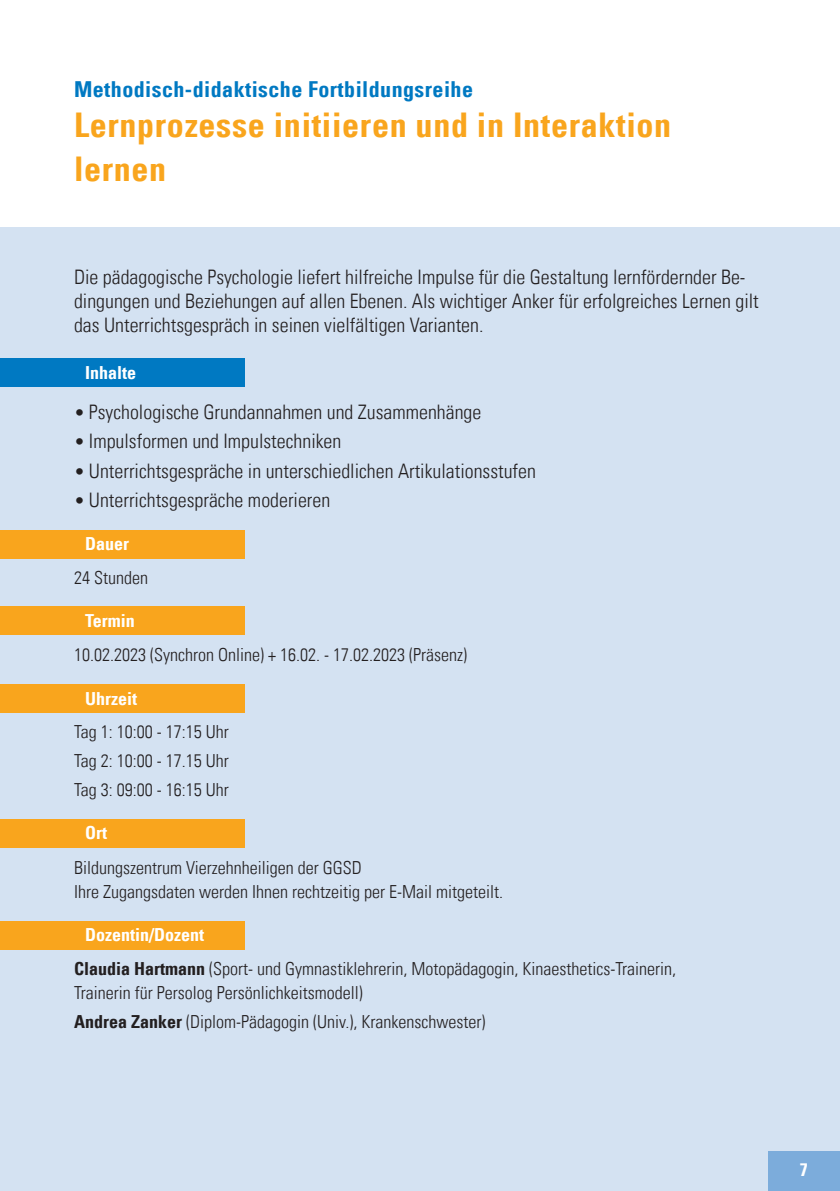
<style>
.page{position:relative;width:840px;height:1191px;background:#fff}
.page>*{position:absolute;margin:0;border:0;box-sizing:border-box;transform-origin:0 0}
.t1{font:34px "Univers Com 67 Bold Cond";letter-spacing:.02em;color:#f9a51d}
.t2{font:22px "Univers Com 67 Bold Cond";letter-spacing:.02em;color:#0079c2}
.t3{font:20px/24px "Univers Com 47 Light Cond";color:#231f20}
.t4{font:18px/24px "Univers Com 47 Light Cond";color:#231f20}
.t5{font:18px "Univers Com 67 Bold Cond";color:#fff}
.s1{font-size:18px}
.s2{font-family:"Univers Com 67 Bold Cond"}
</style>
<div class="page">
<div style="left:0;top:227px;width:839px;height:964px;background:#d4e2f2"></div>
<div style="left:767px;top:1151px;width:72px;height:40px;background:#7cacdb"></div>
<div style="left:0;top:359px;width:244px;height:28px;background:#0079c2"></div>
<div style="left:0;top:530px;width:244px;height:28px;background:#f9a51d"></div>
<div style="left:0;top:606px;width:244px;height:29px;background:#f9a51d"></div>
<div style="left:0;top:684px;width:244px;height:29px;background:#f9a51d"></div>
<div style="left:0;top:819px;width:244px;height:28px;background:#f9a51d"></div>
<div style="left:0;top:921px;width:244px;height:28px;background:#f9a51d"></div>
<p class="t2" style="left:74px;top:75px;width:400px">Methodisch-didaktische Fortbildungsreihe</p>
<p class="t1" style="left:74px;top:104px;width:598px">Lernprozesse initiieren und in Interaktion</p>
<p class="t1" style="left:74px;top:148px;width:94px">lernen</p>
<p class="t3" style="left:74px;top:265px;width:686px">Die pädagogische Psychologie liefert hilfreiche Impulse für die Gestaltung lernfördernder Be&shy;dingungen und Beziehungen auf allen Ebenen. Als wichtiger Anker für erfolgreiches Lernen gilt das Unterrichtsgespräch in seinen vielfältigen Varianten.</p>
<p class="t5" style="left:85px;top:361px;width:53px">Inhalte</p>
<p class="t3" style="left:74px;top:400px;width:408px"><span class="s1">•</span> Psychologische Grundannahmen und Zusammenhänge</p>
<p class="t3" style="left:74px;top:429px;width:268px"><span class="s1">•</span> Impulsformen und Impulstechniken</p>
<p class="t3" style="left:74px;top:458px;width:463px"><span class="s1">•</span> Unterrichtsgespräche in unterschiedlichen Artikulationsstufen</p>
<p class="t3" style="left:74px;top:487px;width:257px"><span class="s1">•</span> Unterrichtsgespräche moderieren</p>
<p class="t5" style="left:85px;top:532px;width:45px">Dauer</p>
<p class="t4" style="left:74px;top:565px;width:75px">24 Stunden</p>
<p class="t5" style="left:85px;top:609px;width:51px">Termin</p>
<p class="t4" style="left:74px;top:642px;width:394px">10.02.2023 (Synchron Online) + 16.02. - 17.02.2023 (Präsenz)</p>
<p class="t5" style="left:85px;top:687px;width:54px">Uhrzeit</p>
<p class="t4" style="left:74px;top:720px;width:156px">Tag 1: 10:00 - 17:15 Uhr</p>
<p class="t4" style="left:74px;top:749px;width:156px">Tag 2: 10:00 - 17.15 Uhr</p>
<p class="t4" style="left:74px;top:778px;width:156px">Tag 3: 09:00 - 16:15 Uhr</p>
<p class="t5" style="left:85px;top:822px;width:23px">Ort</p>
<p class="t4" style="left:74px;top:855px;width:430px">Bildungszentrum Vierzehnheiligen der GGSD<br>Ihre Zugangsdaten werden Ihnen rechtzeitig per E-Mail mitgeteilt.</p>
<p class="t5" style="left:85px;top:924px;width:121px">Dozentin/Dozent</p>
<p class="t4" style="left:74px;top:956px;width:603px"><span class="s2">Claudia Hartmann</span> (Sport- und Gymnastiklehrerin, Motopädagogin, Kinaesthetics-Trainerin,<br>Trainerin für Persolog Persönlichkeitsmodell)</p>
<p class="t4" style="left:74px;top:1009px;width:412px"><span class="s2">Andrea Zanker</span> (Diplom-Pädagogin (Univ.), Krankenschwester)</p>
<p class="t5" style="left:799px;top:1158px;width:9px">7</p>
</div>
